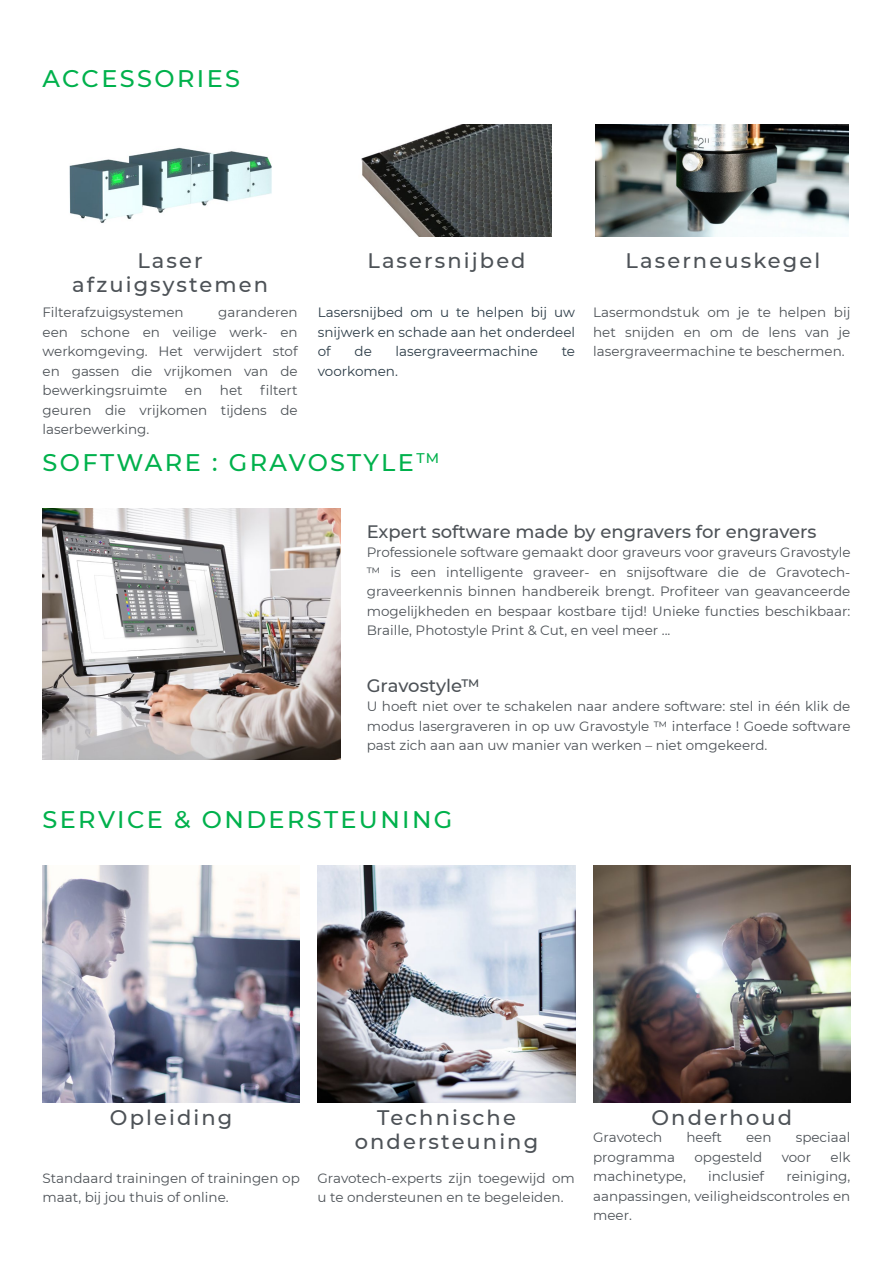
<style>
.page{position:relative;width:893px;height:1263px;background:#fff}
.page>*{position:absolute;margin:0;border:0;box-sizing:border-box;transform-origin:0 0}
.t1{font:500 24px "Montserrat";letter-spacing:.1em;color:#00b14c}
.t2{font:500 21px/24px "Montserrat";letter-spacing:.1em;color:#4d5257;text-align:center}
.t3{font:500 18px "Montserrat";color:#4d5257}
.t4{font:13.5px/19.5px "Montserrat";color:#4d5257;text-align:justify}
.t5{font:13.5px/19.5px "Montserrat";color:#2b3b46;text-align:justify}
</style>
<div class="page">
<img style="left:43px;top:866px;width:257px;height:236px">
<img style="left:318px;top:866px;width:257px;height:236px">
<img style="left:593px;top:866px;width:257px;height:236px">
<img style="left:43px;top:509px;width:297px;height:250px">
<img style="left:69px;top:147px;width:203px;height:76px">
<img style="left:361px;top:125px;width:190px;height:111px">
<img style="left:595px;top:125px;width:253px;height:111px">
<h1 class="t1" style="left:43px;top:62px;width:199px">ACCESSORIES</h1>
<h2 class="t2" style="left:72px;top:248px;width:197px">Laser afzuigsystemen</h2>
<h2 class="t2" style="left:367px;top:248px;width:160px">Lasersnijbed</h2>
<h2 class="t2" style="left:625px;top:248px;width:196px">Laserneuskegel</h2>
<p class="t4" style="left:43px;top:302px;width:143px">Filterafzuigsystemen</p>
<p class="t4" style="left:593px;top:302px;width:259px">Lasermondstuk om je te helpen bij het snijden en om de lens van je lasergraveermachine te beschermen.</p>
<p class="t5" style="left:318px;top:302px;width:259px">Lasersnijbed om u te helpen bij uw snijwerk en schade aan het onderdeel of</p>
<p class="t4" style="left:43px;top:302px;width:257px;text-indent:176px">garanderen een schone en veilige werk- en werkomgeving. Het verwijdert stof en gassen die vrijkomen van de bewerkingsruimte</p>
<p class="t5" style="left:355px;top:341px;width:19px">de</p>
<p class="t5" style="left:395px;top:341px;width:144px">lasergraveermachine</p>
<p class="t5" style="left:562px;top:341px;width:15px">te</p>
<p class="t5" style="left:318px;top:361px;width:82px">voorkomen.</p>
<p class="t4" style="left:43px;top:380px;width:257px;text-indent:218px">filtert geuren die vrijkomen tijdens de laserbewerking.</p>
<p class="t4" style="left:185px;top:380px;width:19px">en</p>
<p class="t4" style="left:220px;top:380px;width:24px">het</p>
<h1 class="t1" style="left:43px;top:446px;width:398px">SOFTWARE : GRAVOSTYLE<sup>TM</sup></h1>
<h3 class="t3" style="left:367px;top:519px;width:451px">Expert software made by engravers for engravers</h3>
<p class="t4" style="left:367px;top:542px;width:485px">Professionele software gemaakt door graveurs voor graveurs Gravostyle ™ is een intelligente graveer- en snijsoftware die de Gravotech&shy;graveerkennis binnen handbereik brengt. Profiteer van geavanceerde mogelijkheden en bespaar kostbare tijd! Unieke functies beschikbaar:<br>Braille, Photostyle Print &amp; Cut, en veel meer ...</p>
<h3 class="t3" style="left:367px;top:673px;width:115px">Gravostyle™</h3>
<p class="t4" style="left:367px;top:696px;width:485px">U hoeft niet over te schakelen naar andere software: stel in één klik de modus lasergraveren in op uw Gravostyle ™ interface ! Goede software past zich aan aan uw manier van werken – niet omgekeerd.</p>
<h1 class="t1" style="left:43px;top:803px;width:411px">SERVICE &amp; ONDERSTEUNING</h1>
<h2 class="t2" style="left:110px;top:1105px;width:124px">Opleiding</h2>
<h2 class="t2" style="left:355px;top:1105px;width:185px">Technische ondersteuning</h2>
<h2 class="t2" style="left:651px;top:1105px;width:142px">Onderhoud</h2>
<p class="t4" style="left:593px;top:1127px;width:71px">Gravotech</p>
<p class="t4" style="left:686px;top:1127px;width:37px">heeft</p>
<p class="t4" style="left:746px;top:1127px;width:27px">een</p>
<p class="t4" style="left:796px;top:1127px;width:56px">speciaal</p>
<p class="t4" style="left:593px;top:1147px;width:83px">programma</p>
<p class="t4" style="left:694px;top:1147px;width:69px">opgesteld</p>
<p class="t4" style="left:782px;top:1147px;width:31px">voor</p>
<p class="t4" style="left:830px;top:1147px;width:21px">elk</p>
<p class="t4" style="left:593px;top:1166px;width:94px">machinetype,</p>
<p class="t4" style="left:708px;top:1166px;width:57px">inclusief</p>
<p class="t4" style="left:593px;top:1166px;width:259px;text-indent:193px">reiniging, aanpassingen, veiligheidscontroles en meer.</p>
<p class="t4" style="left:43px;top:1168px;width:259px">Standaard trainingen of trainingen op maat, bij jou thuis of online.</p>
<p class="t4" style="left:317px;top:1168px;width:259px">Gravotech-experts zijn toegewijd om u te ondersteunen en te begeleiden.</p>
</div>
